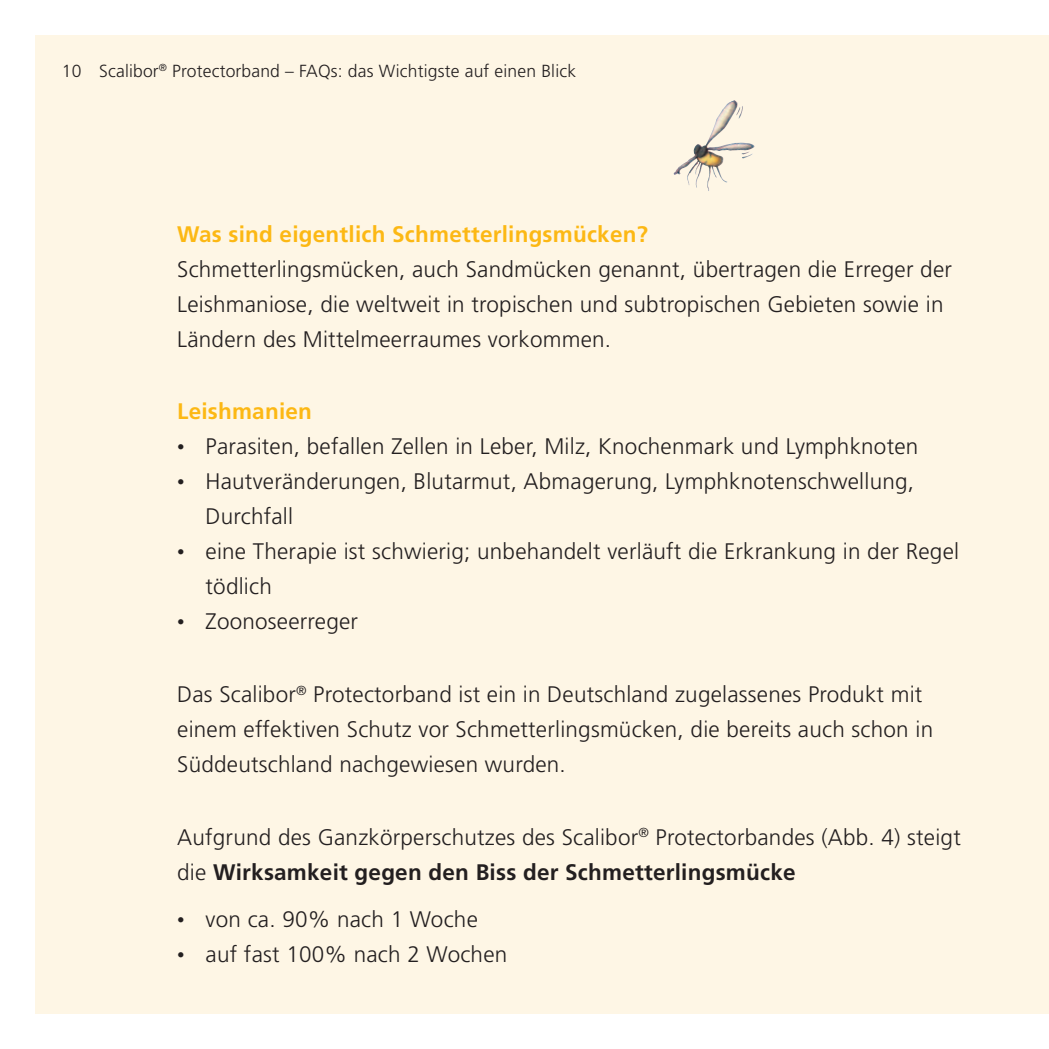
<style>
.page{position:relative;width:1049px;height:1049px;background:#fff}
.page>*{position:absolute;margin:0;border:0;box-sizing:border-box;transform-origin:0 0}
.t1{font:300 22.5px/35px "Frutiger";letter-spacing:.01em;color:#231f20}
.t2{font:700 22.5px "Frutiger";letter-spacing:.01em;color:#fcb814}
.t3{font:300 17.5px "Frutiger";letter-spacing:.01em;color:#231f20}
.s1{font-size:15px}
.s2{font-weight:700}
</style>
<div class="page">
<div style="left:35px;top:35px;width:1014px;height:978px;background:#fef6e5"></div>
<img style="left:707px;top:108px;width:48px;height:83px">
<p class="t3" style="left:62px;top:64px;width:516px">10 Scalibor<sup>®</sup> Protectorband – FAQs: das Wichtigste auf einen Blick</p>
<p class="t2" style="left:177px;top:225px;width:472px">Was sind eigentlich Schmetterlingsmücken?</p>
<p class="t1" style="left:177px;top:253px;width:776px">Schmetterlingsmücken, auch Sandmücken genannt, übertragen die Erreger der<br>Leishmaniose, die weltweit in tropischen und subtropischen Gebieten sowie in<br>Ländern des Mittelmeerraumes vorkommen.</p>
<p class="t2" style="left:177px;top:402px;width:136px">Leishmanien</p>
<p class="t1" style="left:177px;top:431px;width:743px"><span class="s1">•</span> Parasiten, befallen Zellen in Leber, Milz, Knochenmark und Lymphknoten</p>
<p class="t1" style="left:206px;top:466px;width:710px;text-indent:-28px"><span class="s1">•</span> Hautveränderungen, Blutarmut, Abmagerung, Lymphknotenschwellung,<br>Durchfall</p>
<p class="t1" style="left:206px;top:536px;width:755px;text-indent:-28px"><span class="s1">•</span> eine Therapie ist schwierig; unbehandelt verläuft die Erkrankung in der Regel tödlich</p>
<p class="t1" style="left:177px;top:606px;width:182px"><span class="s1">•</span> Zoonoseerreger</p>
<p class="t1" style="left:177px;top:678px;width:757px">Das Scalibor<sup>®</sup> Protectorband ist ein in Deutschland zugelassenes Produkt mit einem effektiven Schutz vor Schmetterlingsmücken, die bereits auch schon in<br>Süddeutschland nachgewiesen wurden.</p>
<p class="t1" style="left:177px;top:821px;width:785px">Aufgrund des Ganzkörperschutzes des Scalibor<sup>®</sup> Protectorbandes (Abb. 4) steigt die <span class="s2">Wirksamkeit gegen den Biss der Schmetterlingsmücke</span></p>
<p class="t1" style="left:177px;top:903px;width:302px"><span class="s1">•</span> von ca. 90% nach 1 Woche</p>
<p class="t1" style="left:177px;top:938px;width:332px"><span class="s1">•</span> auf fast 100% nach 2 Wochen</p>
</div>
